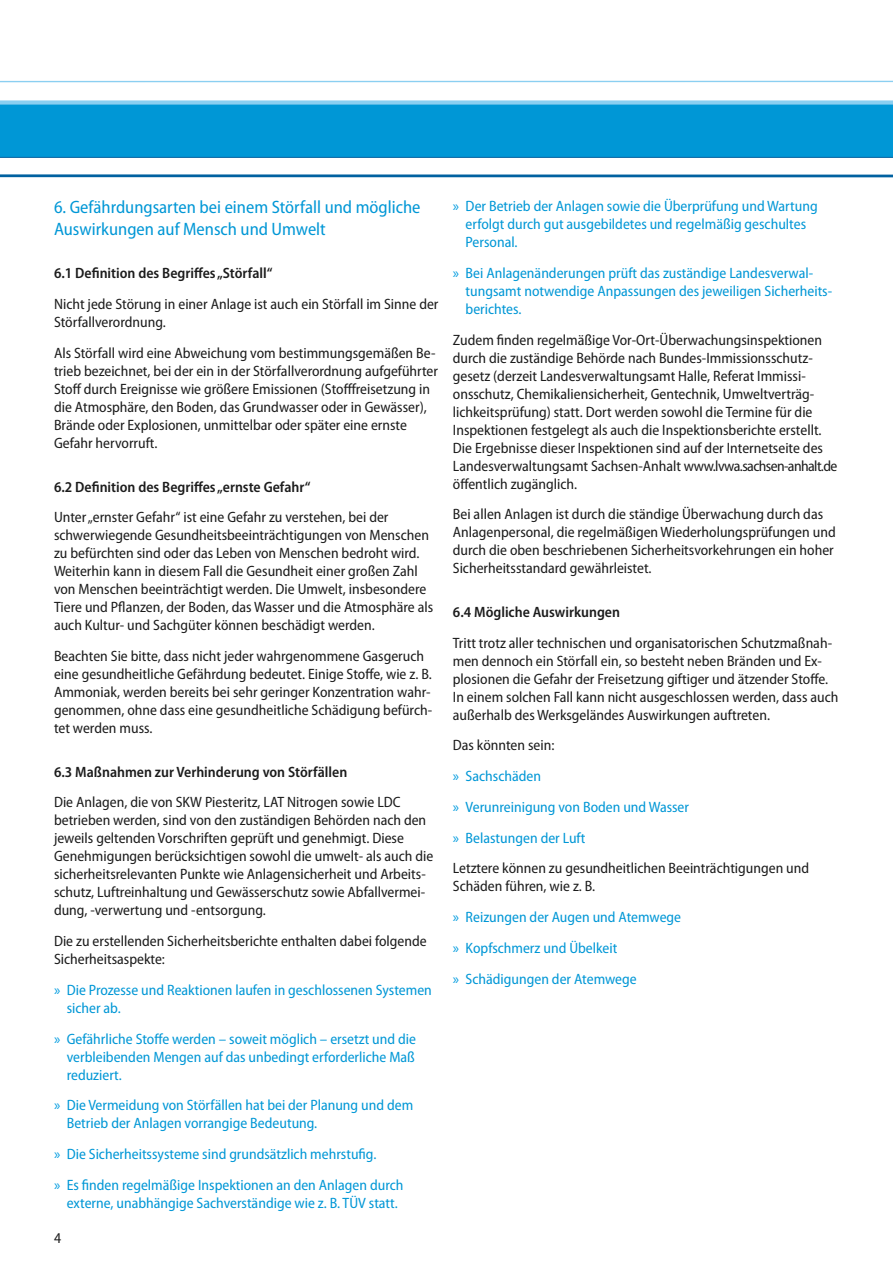
<style>
.page{position:relative;width:893px;height:1263px;background:#fff}
.page>*{position:absolute;margin:0;border:0;box-sizing:border-box;transform-origin:0 0}
.t1{font:semi-condensed 18px/21.6px "Myriad Pro";color:#0097d6}
.t2{font:semi-condensed 15px/18px "Myriad Pro";color:#1c1c1c}
.t3{font:semi-condensed 15px/18px "Myriad Pro";color:#0097d6}
.t4{font:600 semi-condensed 15px "Myriad Pro";color:#1c1c1c}
.s1{font-stretch:normal;color:#009ce0}
.s2{color:#0097d6}
.s3{color:#1c1c1c}
</style>
<div class="page">
<div style="left:0;top:103px;width:893px;height:54px;background:#0097d6"></div>
<hr style="left:0;top:81px;width:893px;height:1px;background:#8bcff1">
<div style="left:0;top:100px;width:893px;height:5px;background:#8bcff1"></div>
<hr style="left:0;top:157px;width:893px;height:1px;background:#0061a0">
<svg style="left:0;top:174px;width:893px;height:4px;background:#4f91bd"></svg>
<p class="t1" style="left:54px;top:196px;width:368px">6. Gefährdungsarten bei einem Störfall und mögliche<br>Auswirkungen auf Mensch und Umwelt</p>
<p class="t4" style="left:54px;top:264px;width:220px">6.1 Definition des Begriffes „Störfall“</p>
<p class="t2" style="left:54px;top:295px;width:386px">Nicht jede Störung in einer Anlage ist auch ein Störfall im Sinne der<br>Störfallverordnung.</p>
<p class="t2" style="left:54px;top:344px;width:386px">Als Störfall wird eine Abweichung vom bestimmungsgemäßen Be&shy;trieb bezeichnet, bei der ein in der Störfallverordnung aufgeführter Stoff durch Ereignisse wie größere Emissionen (Stofffreisetzung in die Atmosphäre, den Boden, das Grundwasser oder in Gewässer), Brände oder Explosionen, unmittelbar oder später eine ernste Gefahr hervorruft.</p>
<p class="t4" style="left:54px;top:477px;width:258px">6.2 Definition des Begriffes „ernste Gefahr“</p>
<p class="t2" style="left:54px;top:508px;width:381px">Unter „ernster Gefahr“ ist eine Gefahr zu verstehen, bei der schwerwiegende Gesundheitsbeeinträchtigungen von Menschen zu befürchten sind oder das Leben von Menschen bedroht wird.<br>Weiterhin kann in diesem Fall die Gesundheit einer großen Zahl von Menschen beeinträchtigt werden. Die Umwelt, insbesondere Tiere und Pflanzen, der Boden, das Wasser und die Atmosphäre als auch Kultur- und Sachgüter können beschädigt werden.</p>
<p class="t2" style="left:54px;top:647px;width:380px">Beachten Sie bitte, dass nicht jeder wahrgenommene Gasgeruch eine gesundheitliche Gefährdung bedeutet. Einige Stoffe, wie z. B.<br>Ammoniak, werden bereits bei sehr geringer Konzentration wahr&shy;genommen, ohne dass eine gesundheitliche Schädigung befürch&shy;tet werden muss.</p>
<p class="t4" style="left:54px;top:762px;width:295px">6.3 Maßnahmen zur Verhinderung von Störfällen</p>
<p class="t2" style="left:54px;top:793px;width:381px">Die Anlagen, die von SKW Piesteritz, LAT Nitrogen sowie LDC betrieben werden, sind von den zuständigen Behörden nach den jeweils geltenden Vorschriften geprüft und genehmigt. Diese Genehmigungen berücksichtigen sowohl die umwelt- als auch die sicherheitsrelevanten Punkte wie Anlagensicherheit und Arbeits&shy;schutz, Luftreinhaltung und Gewässerschutz sowie Abfallvermei&shy;dung, -verwertung und -entsorgung.</p>
<p class="t2" style="left:54px;top:932px;width:374px">Die zu erstellenden Sicherheitsberichte enthalten dabei folgende<br>Sicherheitsaspekte:</p>
<p class="t3" style="left:67px;top:981px;width:367px;text-indent:-13px"><span class="s1">»</span> Die Prozesse und Reaktionen laufen in geschlossenen Systemen sicher ab.</p>
<p class="t3" style="left:67px;top:1029px;width:351px;text-align:justify;text-indent:-13px"><span class="s1">»</span> Gefährliche Stoffe werden – soweit möglich – ersetzt und die verbleibenden Mengen auf das unbedingt erforderliche Maß reduziert.</p>
<p class="t3" style="left:67px;top:1096px;width:348px;text-indent:-13px"><span class="s1">»</span> Die Vermeidung von Störfällen hat bei der Planung und dem<br>Betrieb der Anlagen vorrangige Bedeutung.</p>
<p class="t3" style="left:54px;top:1138px;width:351px;line-height:30.8px"><span class="s1">»</span> Die Sicherheitssysteme sind grundsätzlich mehrstufig.<br><span class="s1">»</span> Es finden regelmäßige Inspektionen an den Anlagen durch</p>
<p class="t3" style="left:67px;top:1194px;width:333px">externe, unabhängige Sachverständige wie z. B. TÜV statt.</p>
<p class="t2" style="left:54px;top:1228px;width:9px">4</p>
<p class="t3" style="left:466px;top:197px;width:354px;text-indent:-13px"><span class="s1">»</span> Der Betrieb der Anlagen sowie die Überprüfung und Wartung erfolgt durch gut ausgebildetes und regelmäßig geschultes<br>Personal.</p>
<p class="t3" style="left:466px;top:264px;width:368px;text-indent:-13px"><span class="s1">»</span> Bei Anlagenänderungen prüft das zuständige Landesverwal&shy;tungsamt notwendige Anpassungen des jeweiligen Sicherheits&shy;berichtes.</p>
<p class="t2" style="left:453px;top:330px;width:386px">Zudem finden regelmäßige Vor-Ort-Überwachungsinspektionen durch die zuständige Behörde nach Bundes-Immissionsschutz&shy;gesetz (derzeit Landesverwaltungsamt Halle, Referat Immissi&shy;onsschutz, Chemikaliensicherheit, Gentechnik, Umweltverträg&shy;lichkeitsprüfung) statt. Dort werden sowohl die Termine für die Inspektionen festgelegt als auch die Inspektionsberichte erstellt.<br>Die Ergebnisse dieser Inspektionen sind auf der Internetseite des Landesverwaltungsamt Sachsen-Anhalt www.lvwa.sachsen-anhalt.de öffentlich zugänglich.</p>
<p class="t2" style="left:453px;top:505px;width:384px">Bei allen Anlagen ist durch die ständige Überwachung durch das Anlagenpersonal, die regelmäßigen Wiederholungsprüfungen und durch die oben beschriebenen Sicherheitsvorkehrungen ein hoher Sicherheitsstandard gewährleistet.</p>
<p class="t4" style="left:453px;top:602px;width:169px">6.4 Mögliche Auswirkungen</p>
<p class="t2" style="left:453px;top:633px;width:387px">Tritt trotz aller technischen und organisatorischen Schutzmaßnah&shy;men dennoch ein Störfall ein, so besteht neben Bränden und Ex&shy;plosionen die Gefahr der Freisetzung giftiger und ätzender Stoffe.<br>In einem solchen Fall kann nicht ausgeschlossen werden, dass auch außerhalb des Werksgeländes Auswirkungen auftreten.</p>
<p class="t2" style="left:453px;top:730px;width:358px;line-height:30.8px">Das könnten sein:<br><span class="s1">»</span> <span class="s2">Sachschäden<br></span><span class="s1">»</span> <span class="s2">Verunreinigung von Boden und Wasser<br></span><span class="s1">»</span> <span class="s2">Belastungen der Luft<br></span>Letztere können zu gesundheitlichen Beeinträchtigungen und</p>
<p class="t3" style="left:453px;top:871px;width:230px;line-height:30.8px"><span class="s3">Schäden führen, wie z. B.<br></span><span class="s1">»</span> Reizungen der Augen und Atemwege <span class="s1">»</span> Kopfschmerz und Übelkeit<br><span class="s1">»</span> Schädigungen der Atemwege</p>
</div>
